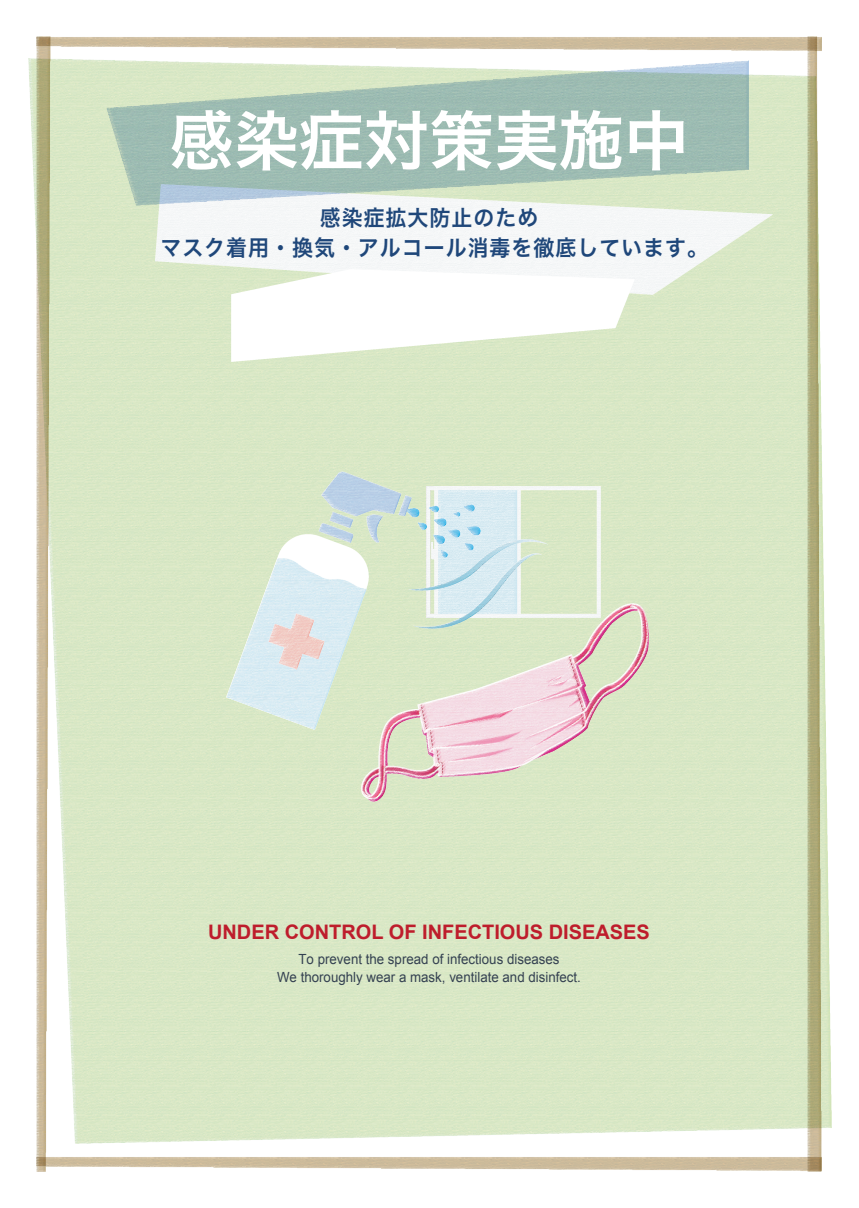
<style>
.page{position:relative;width:859px;height:1208px;background:#fff}
.page>*{position:absolute;margin:0;border:0;box-sizing:border-box;transform-origin:0 0}
.t1{font:65px "Hira Kaku Std W6";color:#fff}
.t2{font:22px/30px "Hira Kaku Std W6";letter-spacing:.05em;color:#1f477a;text-align:center;scale:.95 1}
.t3{font:700 20px "Arial";color:#be1d2c}
.t4{font:14px/18px "Arial";color:#344151;text-align:center;scale:.95 1}
</style>
<div class="page">
<img style="left:120px;top:242px;width:651px;height:89px">
<img style="left:87px;top:87px;width:684px;height:155px">
<img style="left:196px;top:233px;width:474px;height:165px">
<img style="left:87px;top:36px;width:684px;height:51px">
<img style="left:28px;top:36px;width:59px;height:1136px">
<img style="left:771px;top:36px;width:61px;height:1136px">
<img style="left:325px;top:567px;width:359px;height:270px">
<img style="left:556px;top:450px;width:80px;height:203px">
<img style="left:448px;top:450px;width:108px;height:53px">
<img style="left:516px;top:503px;width:67px;height:123px">
<img style="left:405px;top:518px;width:173px;height:147px">
<div style="left:191px;top:498px;width:214px;height:267px;background:#d9e8c6"></div>
<img style="left:402px;top:468px;width:114px;height:125px">
<img style="left:286px;top:435px;width:162px;height:117px">
<img style="left:330px;top:478px;width:89px;height:101px">
<img style="left:191px;top:522px;width:211px;height:243px">
<img style="left:233px;top:577px;width:127px;height:128px">
<h1 class="t1" style="left:169px;top:90px;width:521px">感染症対策実施中</h1>
<h2 class="t2" style="left:160px;top:204px;width:578px">感染症拡大防止のため<br>マスク着用・換気・アルコール消毒を徹底しています。</h2>
<h3 class="t3" style="left:208px;top:918px;width:443px">UNDER CONTROL OF INFECTIOUS DISEASES</h3>
<p class="t4" style="left:277px;top:950px;width:321px">To prevent the spread of infectious diseases<br>We thoroughly wear a mask, ventilate and disinfect.</p>
</div>
